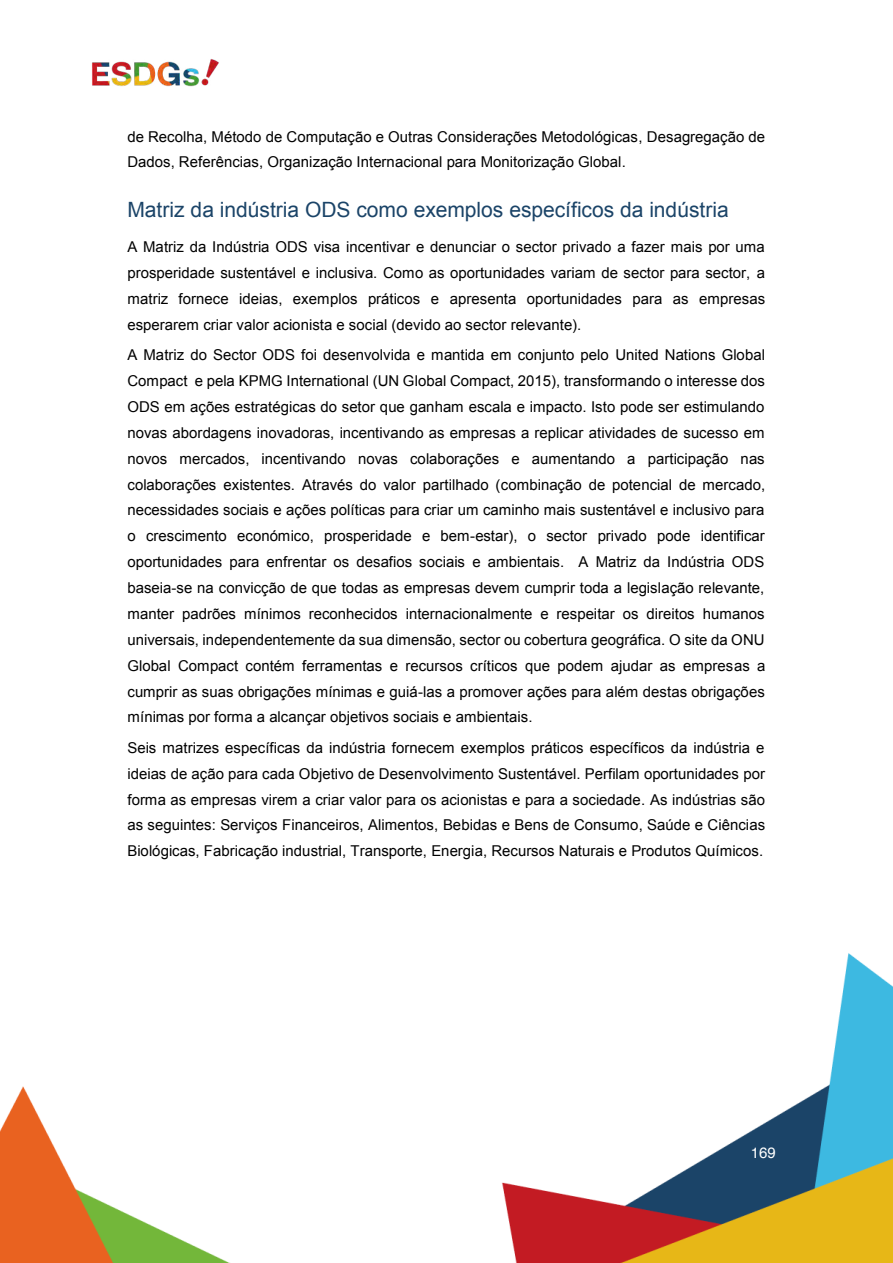
<style>
.page{position:relative;width:893px;height:1263px;background:#fff}
.page>*{position:absolute;margin:0;border:0;box-sizing:border-box;transform-origin:0 0}
.t1{font:21px "Arial";color:#1b4468}
.t2{font:15px/26px "Arial";color:#000;text-align:justify}
.t3{font:15px "Helvetica";color:#fff}
.t4{font:15px "Arial";color:#fff}
</style>
<div class="page">
<img style="left:0;top:953px;width:893px;height:310px">
<img style="left:92px;top:59px;width:127px;height:28px">
<div style="left:747px;top:1136px;width:33px;height:30px;background:#1b4468"></div>
<p class="t2" style="left:127px;top:123px;width:639px">de Recolha, Método de Computação e Outras Considerações Metodológicas, Desagregação de<br>Dados, Referências, Organização Internacional para Monitorização Global.</p>
<h1 class="t1" style="left:127px;top:196px;width:603px">Matriz da indústria ODS como exemplos específicos da indústria</h1>
<p class="t2" style="left:127px;top:234px;width:639px">A Matriz da Indústria ODS visa incentivar e denunciar o sector privado a fazer mais por uma prosperidade sustentável e inclusiva. Como as oportunidades variam de sector para sector, a matriz fornece ideias, exemplos práticos e apresenta oportunidades para as empresas esperarem criar valor acionista e social (devido ao sector relevante).</p>
<p class="t2" style="left:127px;top:342px;width:640px">A Matriz do Sector ODS foi desenvolvida e mantida em conjunto pelo United Nations Global Compact e pela KPMG International (UN Global Compact, 2015), transformando o interesse dos ODS em ações estratégicas do setor que ganham escala e impacto. Isto pode ser estimulando novas abordagens inovadoras, incentivando as empresas a replicar atividades de sucesso em novos mercados, incentivando novas colaborações e aumentando a participação nas colaborações existentes. Através do valor partilhado (combinação de potencial de mercado, necessidades sociais e ações políticas para criar um caminho mais sustentável e inclusivo para o crescimento económico, prosperidade e bem-estar), o sector privado pode identificar oportunidades para enfrentar os desafios sociais e ambientais. A Matriz da Indústria ODS baseia-se na convicção de que todas as empresas devem cumprir toda a legislação relevante, manter padrões mínimos reconhecidos internacionalmente e respeitar os direitos humanos universais, independentemente da sua dimensão, sector ou cobertura geográfica. O site da ONU Global Compact contém ferramentas e recursos críticos que podem ajudar as empresas a cumprir as suas obrigações mínimas e guiá-las a promover ações para além destas obrigações mínimas por forma a alcançar objetivos sociais e ambientais.</p>
<p class="t2" style="left:127px;top:735px;width:639px">Seis matrizes específicas da indústria fornecem exemplos práticos específicos da indústria e ideias de ação para cada Objetivo de Desenvolvimento Sustentável. Perfilam oportunidades por forma as empresas virem a criar valor para os acionistas e para a sociedade. As indústrias são as seguintes: Serviços Financeiros, Alimentos, Bebidas e Bens de Consumo, Saúde e Ciências Biológicas, Fabricação industrial, Transporte, Energia, Recursos Naturais e Produtos Químicos.</p>
<p class="t4" style="left:757px;top:1142px;width:10px">7</p>
<p class="t3" style="left:751px;top:1141px;width:27px">169</p>
</div>
